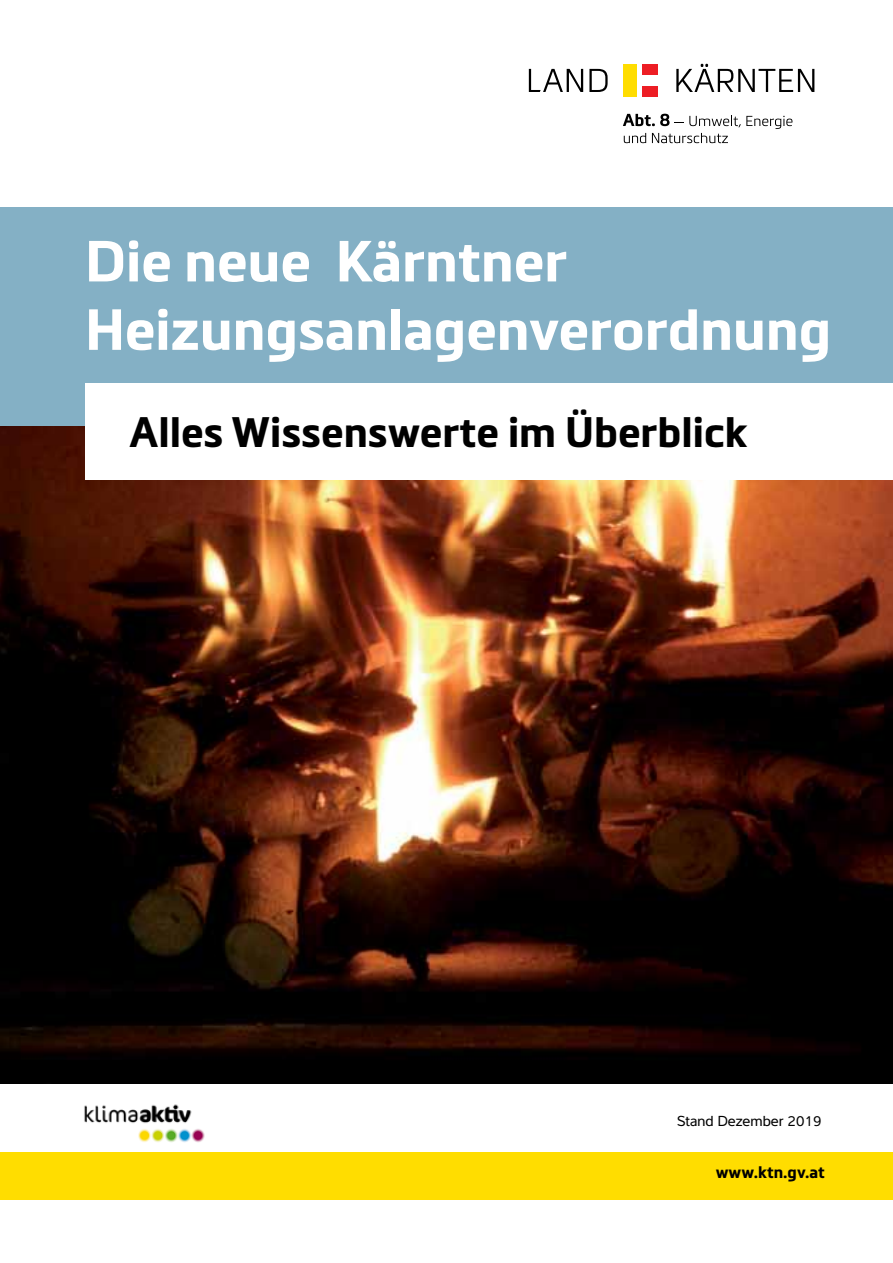
<style>
.page{position:relative;width:893px;height:1263px;background:#fff}
.page>*{position:absolute;margin:0;border:0;box-sizing:border-box;transform-origin:0 0}
.t1{font:700 57px/68.4px "Metronic Land Kaernten";color:#fff}
.t2{font:700 42px "Metronic Land Kaernten";color:#000}
.t3{font:700 16.5px "Metronic Land Kaernten";color:#000}
.t4{font:15px "Interval Pro";color:#000}
</style>
<div class="page">
<svg style="left:529px;top:64px;width:285px;height:28px"></svg>
<div style="left:643px;top:64px;width:15px;height:11px;background:#ed1d24"></div>
<div style="left:643px;top:86px;width:15px;height:10px;background:#ed1d24"></div>
<div style="left:624px;top:64px;width:13px;height:33px;background:#fd0"></div>
<svg style="left:623px;top:114px;width:169px;height:29px"></svg>
<div style="left:0;top:1152px;width:893px;height:47px;background:#fd0"></div>
<img style="left:0;top:426px;width:893px;height:657px">
<div style="left:0;top:207px;width:893px;height:218px;background:#84b0c5"></div>
<div style="left:85px;top:383px;width:808px;height:96px;background:#fff"></div>
<img style="left:84px;top:1104px;width:121px;height:39px">
<p class="t1" style="left:85px;top:226px;width:748px">Die neue Kärntner<br>Heizungsanlagenverordnung</p>
<p class="t2" style="left:130px;top:405px;width:620px">Alles Wissenswerte im Überblick</p>
<p class="t4" style="left:677px;top:1110px;width:146px">Stand Dezember 2019</p>
<p class="t3" style="left:716px;top:1161px;width:111px">www.ktn.gv.at</p>
</div>
